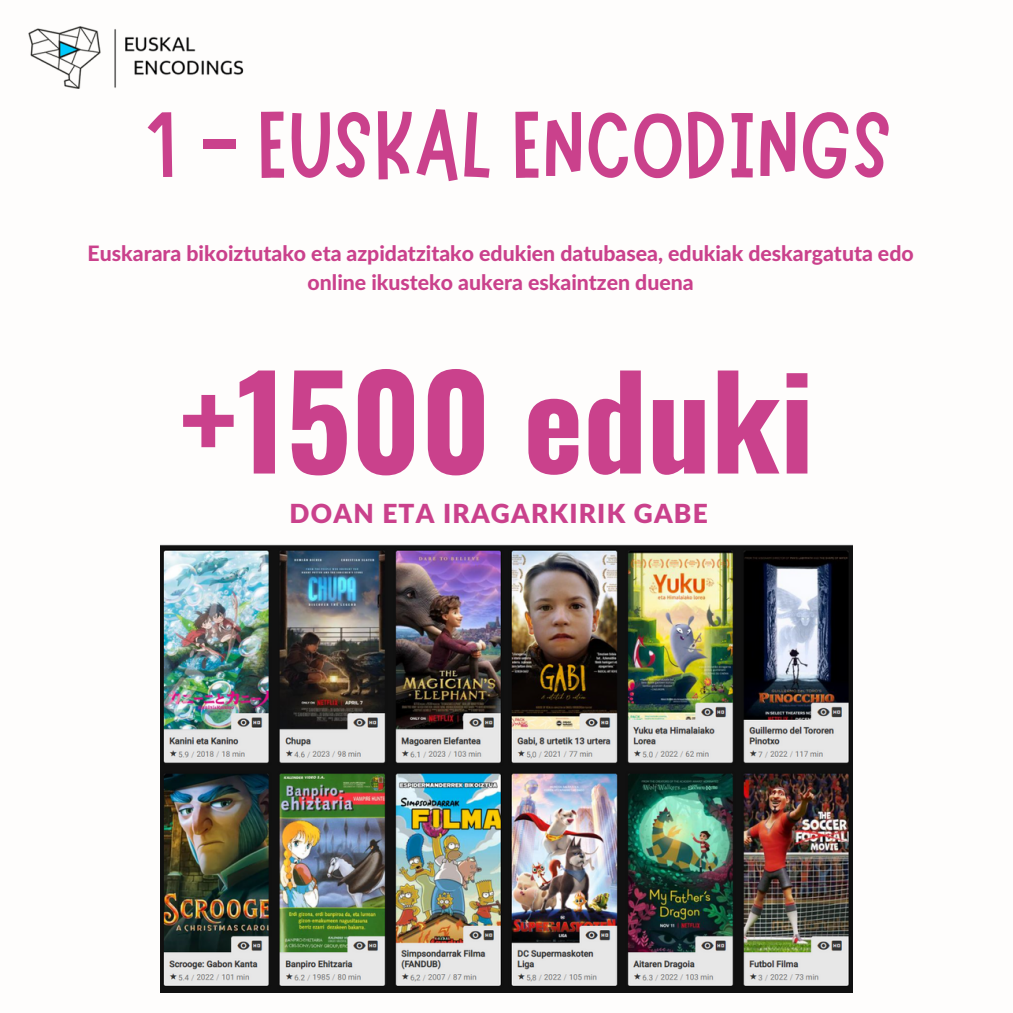
<style>
.page{position:relative;width:1013px;height:1013px;background:#fff}
.page>*{position:absolute;margin:0;border:0;box-sizing:border-box;transform-origin:0 0}
.t1{font:700 127.12px "Oswald";color:#ca418c}
.t2{font:95px "Marykate";color:#ca418c}
.t3{font:900 26.25px "Lato Latin";letter-spacing:.045em;color:#ca418c}
.t4{font:800 21.25px/29px "Lato Latin";color:#ca418c;text-align:center}
</style>
<div class="page">
<img style="left:161px;top:544px;width:691px;height:448px">
<img style="left:28px;top:26px;width:216px;height:63px">
<p class="t2" style="left:144px;top:83px;width:750px">1 - EUSKAL ENCODINGS</p>
<p class="t4" style="left:88px;top:240px;width:827px">Euskarara bikoiztutako eta azpidatzitako edukien datubasea, edukiak deskargatuta edo online ikusteko aukera eskaintzen duena</p>
<p class="t1" style="left:180px;top:322px;width:635px">+1500 eduki</p>
<p class="t3" style="left:289px;top:501px;width:420px">DOAN ETA IRAGARKIRIK GABE</p>
</div>
